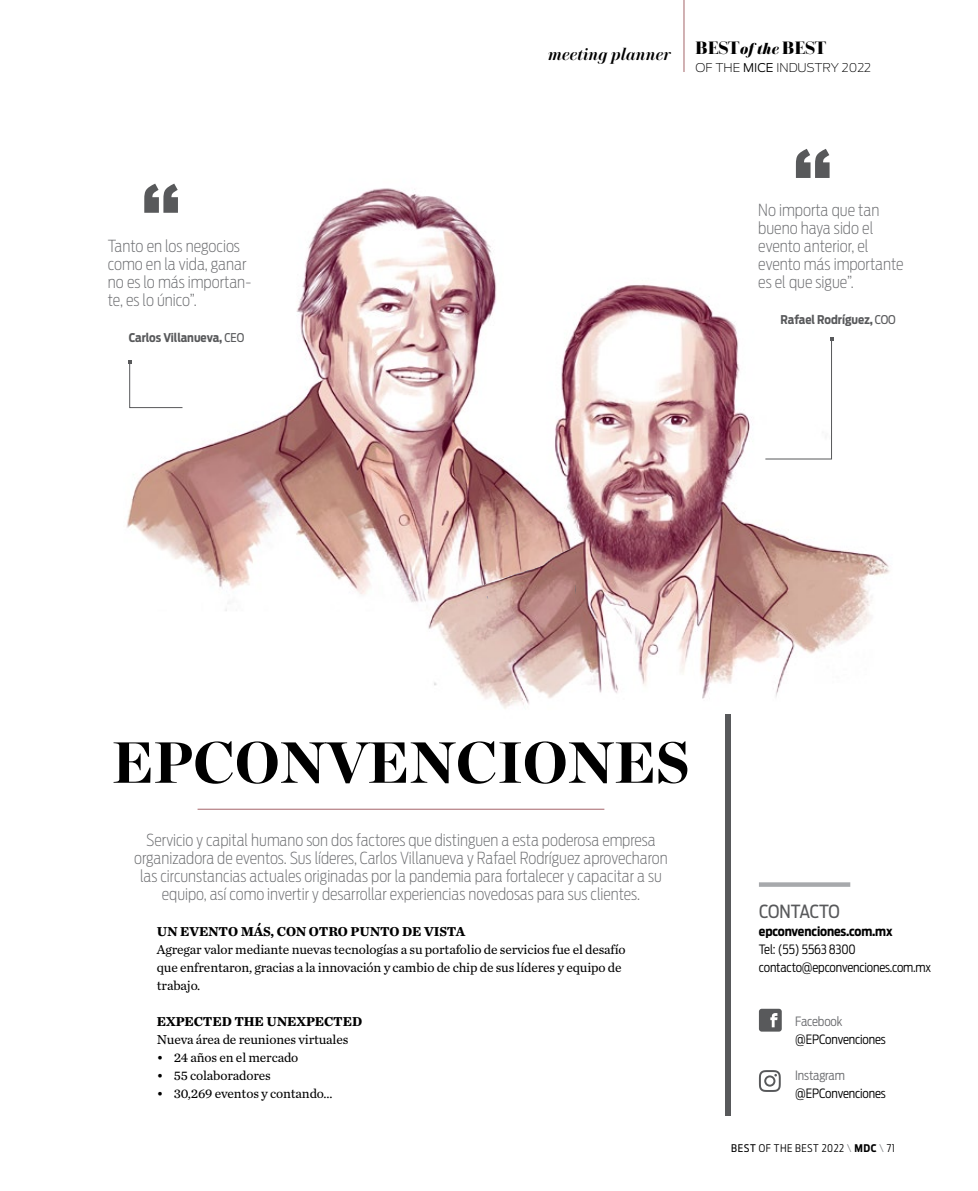
<style>
.page{position:relative;width:978px;height:1191px;background:#fff}
.page>*{position:absolute;margin:0;border:0;box-sizing:border-box;transform-origin:0 0}
.t1{font:700 87px "Antenna Cond";color:#58595b}
.t2{font:900 57.9px "Chronicle Display";letter-spacing:-.01em;color:#000}
.t3{font:900 18px "Cardillac";letter-spacing:-.02em;color:#000}
.t4{font:18px "Antenna Cond";letter-spacing:-.015em;color:#58595b}
.t5{font:200 16.5px/18px "Antenna Cond";color:#6d6e71}
.t6{font:italic 700 16.5px "Cardillac";color:#000}
.t7{font:13.5px/18px "Chronicle Text G2";letter-spacing:-.01em;color:#000}
.t8{font:700 13.5px "Chronicle Text G2";letter-spacing:-.01em;color:#000}
.t9{font:300 12.75px/18px "Antenna Cond";letter-spacing:-.01em;color:#000}
.t10{font:700 12.75px "Antenna Cond";letter-spacing:-.01em;color:#000}
.t11{font:300 12.75px "Antenna Cond";letter-spacing:-.01em;color:#6d6e71}
.t12{font:700 12px "Antenna Cond";color:#58595b}
.t13{font:200 12px "Antenna";color:#000}
.t14{font:300 10.5px "Antenna Cond";letter-spacing:.05em;color:#000}
.s1{font-style:italic;font-size:15px}
.s2{font-weight:300}
.s3{font-weight:400}
.s4{color:#808285}
.s5{font-weight:700}
</style>
<div class="page">
<img style="left:127px;top:188px;width:264px;height:423px">
<hr style="left:198px;top:809px;width:406px;height:1px;background:#a56469">
<svg style="left:759px;top:1008px;width:23px;height:23px"></svg>
<div style="left:759px;top:882px;width:91px;height:5px;background:#a7a9ac"></div>
<svg style="left:759px;top:1070px;width:22px;height:22px"></svg>
<svg style="left:128px;top:360px;width:55px;height:48px"></svg>
<hr style="left:684px;top:0;width:1px;height:72px;background:#a56469">
<div style="left:725px;top:714px;width:5px;height:401px;background:#58595b"></div>
<img style="left:391px;top:188px;width:499px;height:552px">
<p class="t6" style="left:548px;top:44px;width:125px">meeting planner</p>
<p class="t3" style="left:696px;top:36px;width:132px">BEST<span class="s1">of the</span> BEST</p>
<p class="t13" style="left:696px;top:60px;width:177px">OF THE <span class="s2">MICE</span> INDUSTRY 2022</p>
<h1 class="t1" style="left:140px;top:165px;width:43px">“</h1>
<p class="t5" style="left:108px;top:237px;width:145px">Tanto en los negocios como en la vida, ganar no es lo más importan&shy;te, es lo único”.</p>
<p class="t12" style="left:129px;top:330px;width:117px">Carlos Villanueva, <span class="s3">CEO</span></p>
<h1 class="t1" style="left:792px;top:130px;width:43px">“</h1>
<p class="t5" style="left:758px;top:201px;width:147px">No importa que tan bueno haya sido el evento anterior, el evento más importante es el que sigue”.</p>
<p class="t12" style="left:780px;top:312px;width:117px">Rafael Rodríguez, <span class="s3">COO</span></p>
<h2 class="t2" style="left:112px;top:714px;width:580px">EPCONVENCIONES</h2>
<p class="t5" style="left:134px;top:831px;width:535px;text-align:center">Servicio y capital humano son dos factores que distinguen a esta poderosa empresa organizadora de eventos. Sus líderes, Carlos Villanueva y Rafael Rodríguez aprovecharon las circunstancias actuales originadas por la pandemia para fortalecer y capacitar a su equipo, así como invertir y desarrollar experiencias novedosas para sus clientes.</p>
<p class="t8" style="left:157px;top:921px;width:310px">UN EVENTO MÁS, CON OTRO PUNTO DE VISTA</p>
<p class="t7" style="left:157px;top:940px;width:470px">Agregar valor mediante nuevas tecnologías a su portafolio de servicios fue el desafío que enfrentaron, gracias a la innovación y cambio de chip de sus líderes y equipo de trabajo.</p>
<p class="t8" style="left:157px;top:1011px;width:207px">EXPECTED THE UNEXPECTED</p>
<p class="t7" style="left:157px;top:1030px;width:193px">Nueva área de reuniones virtuales</p>
<p class="t7" style="left:157px;top:1048px;width:143px">• 24 años en el mercado</p>
<p class="t7" style="left:157px;top:1066px;width:116px">• 55 colaboradores</p>
<p class="t7" style="left:157px;top:1084px;width:177px">• 30,269 eventos y contando…</p>
<p class="t4" style="left:759px;top:901px;width:82px">CONTACTO</p>
<p class="t10" style="left:759px;top:924px;width:135px">epconvenciones.com.mx</p>
<p class="t9" style="left:759px;top:940px;width:174px">Tel: (55) 5563 8300 contacto@epconvenciones.com.mx</p>
<p class="t11" style="left:795px;top:1014px;width:49px">Facebook</p>
<p class="t9" style="left:795px;top:1030px;width:92px">@EPConvenciones</p>
<p class="t11" style="left:795px;top:1068px;width:51px">Instagram</p>
<p class="t9" style="left:795px;top:1084px;width:92px">@EPConvenciones</p>
<p class="t14" style="left:731px;top:1142px;width:165px"><span class="s3">BEST</span> OF THE BEST 2022 <span class="s4">\</span> <span class="s5">MDC</span> <span class="s4">\</span> 71</p>
</div>
